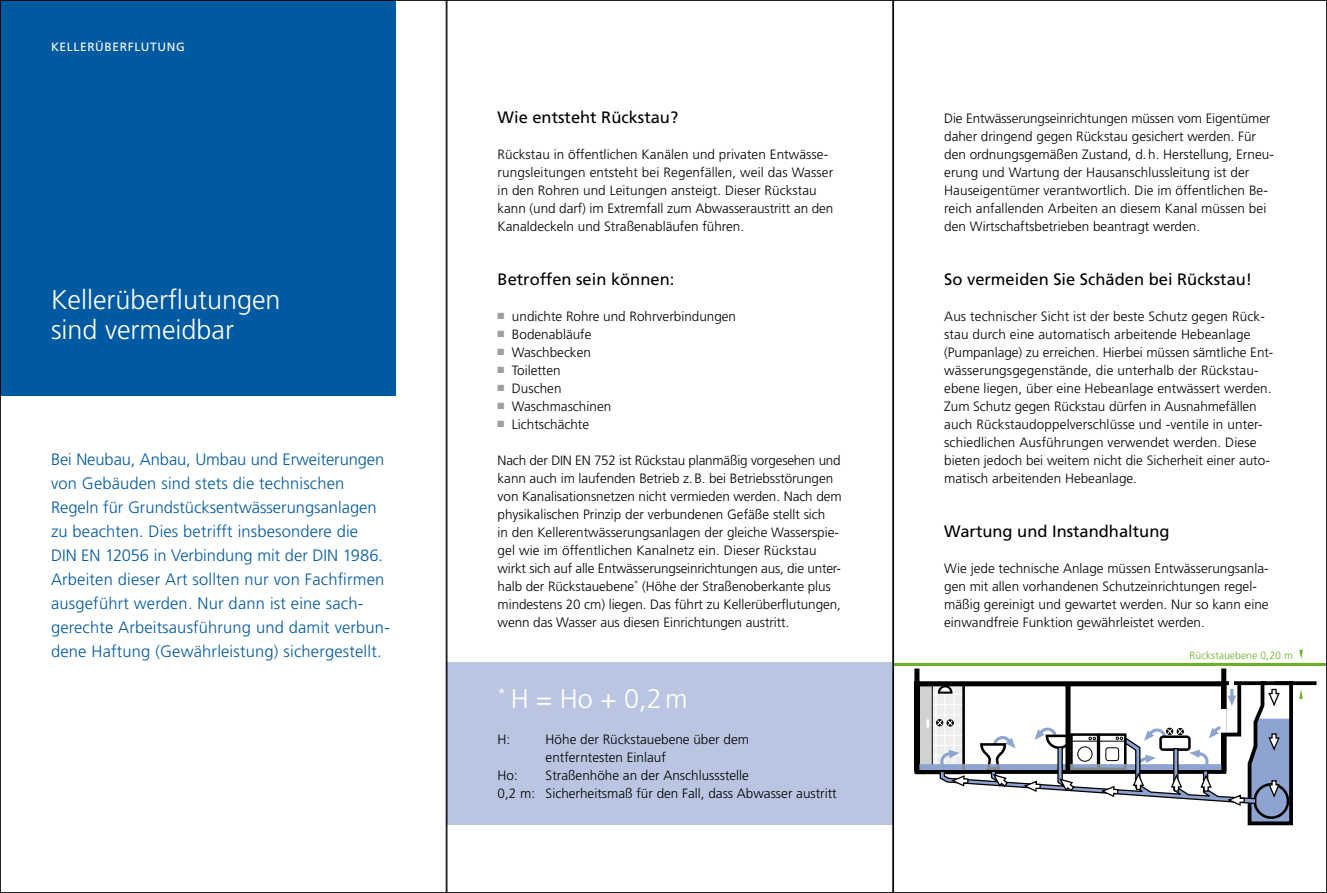
<style>
.page{position:relative;width:1327px;height:893px;background:#fff}
.page>*{position:absolute;margin:0;border:0;box-sizing:border-box;transform-origin:0 0}
.t1{font:300 27px/30px "Frutiger";color:#fff}
.t2{font:300 16.5px/24px "Frutiger";letter-spacing:.01em;color:#005aa1}
.t3{font:16.5px "Frutiger";color:#000}
.t4{font:300 13.5px/18px "Frutiger";color:#000}
.t5{font:12px "Frutiger";letter-spacing:.05em;color:#fff}
.t6{font:300 10.5px "Frutiger";color:#6ab023}
.s1{color:#9c9e9f}
</style>
<div class="page">
<div style="left:0;top:0;width:395px;height:395px;background:#005aa1"></div>
<div style="left:446px;top:663px;width:447px;height:162px;background:#bac6e1"></div>
<svg style="left:1302px;top:681px;width:14px;height:4px"></svg>
<hr style="left:893px;top:663px;width:434px;height:3px;background:#6ab023">
<svg style="left:914px;top:668px;width:388px;height:157px"></svg>
<svg style="left:1299px;top:650px;width:3px;height:9px"></svg>
<p class="t5" style="left:51px;top:40px;width:135px">Kellerüberflutung</p>
<h1 class="t1" style="left:51px;top:285px;width:231px">Kellerüberflutungen sind vermeidbar</h1>
<p class="t2" style="left:51px;top:447px;width:340px">Bei Neubau, Anbau, Umbau und Erweiterungen von Gebäuden sind stets die technischen Regeln für Grundstücksentwässerungsanlagen zu beachten. Dies betrifft insbesondere die<br>DIN EN 12056 in Verbindung mit der DIN 1986.<br>Arbeiten dieser Art sollten nur von Fachfirmen ausgeführt werden. Nur dann ist eine sach&shy;gerechte Arbeitsausführung und damit verbun&shy;dene Haftung (Gewährleistung) sichergestellt.</p>
<p class="t3" style="left:497px;top:108px;width:182px">Wie entsteht Rückstau?</p>
<p class="t4" style="left:497px;top:145px;width:337px">Rückstau in öffentlichen Kanälen und privaten Entwässe&shy;rungsleitungen entsteht bei Regenfällen, weil das Wasser in den Rohren und Leitungen ansteigt. Dieser Rückstau kann (und darf) im Extremfall zum Abwasseraustritt an den Kanaldeckeln und Straßenabläufen führen.</p>
<p class="t3" style="left:497px;top:269px;width:178px">Betroffen sein können:</p>
<p class="t4" style="left:497px;top:307px;width:240px"><span class="s1">■</span> undichte Rohre und Rohrverbindungen</p>
<p class="t4" style="left:497px;top:325px;width:95px"><span class="s1">■</span> Bodenabläufe</p>
<p class="t4" style="left:497px;top:343px;width:95px"><span class="s1">■</span> Waschbecken</p>
<p class="t4" style="left:497px;top:361px;width:65px"><span class="s1">■</span> Toiletten</p>
<p class="t4" style="left:497px;top:379px;width:65px"><span class="s1">■</span> Duschen</p>
<p class="t4" style="left:497px;top:397px;width:115px"><span class="s1">■</span> Waschmaschinen</p>
<p class="t4" style="left:497px;top:415px;width:93px"><span class="s1">■</span> Lichtschächte</p>
<p class="t4" style="left:497px;top:451px;width:346px">Nach der DIN EN 752 ist Rückstau planmäßig vorgesehen und kann auch im laufenden Betrieb z.B. bei Betriebsstörungen von Kanalisationsnetzen nicht vermieden werden. Nach dem physikalischen Prinzip der verbundenen Gefäße stellt sich<br>in den Kellerentwässerungsanlagen der gleiche Wasserspie&shy;gel wie im öffentlichen Kanalnetz ein. Dieser Rückstau wirkt sich auf alle Entwässerungseinrichtungen aus, die unter&shy;halb der Rückstauebene<sup>*</sup> (Höhe der Straßenoberkante plus mindestens 20 cm) liegen. Das führt zu Kellerüberflutungen, wenn das Wasser aus diesen Einrichtungen austritt.</p>
<h1 class="t1" style="left:497px;top:684px;width:191px"><sup>*</sup> H = Ho + 0,2m</h1>
<p class="t4" style="left:497px;top:730px;width:14px">H:</p>
<p class="t4" style="left:545px;top:730px;width:205px">Höhe der Rückstauebene über dem entferntesten Einlauf</p>
<p class="t4" style="left:497px;top:766px;width:22px">Ho:</p>
<p class="t4" style="left:497px;top:766px;width:341px;text-indent:48px">Straßenhöhe an der Anschlussstelle<br>0,2 m: Sicherheitsmaß für den Fall, dass Abwasser austritt</p>
<p class="t4" style="left:944px;top:109px;width:331px">Die Entwässerungseinrichtungen müssen vom Eigentümer daher dringend gegen Rückstau gesichert werden. Für den ordnungsgemäßen Zustand, d.h. Herstellung, Erneu&shy;erung und Wartung der Hausanschlussleitung ist der Hauseigentümer verantwortlich. Die im öffentlichen Be&shy;reich anfallenden Arbeiten an diesem Kanal müssen bei den Wirtschaftsbetrieben beantragt werden.</p>
<p class="t3" style="left:944px;top:269px;width:310px">So vermeiden Sie Schäden bei Rückstau!</p>
<p class="t4" style="left:944px;top:307px;width:331px">Aus technischer Sicht ist der beste Schutz gegen Rück&shy;stau durch eine automatisch arbeitende Hebeanlage (Pumpanlage) zu erreichen. Hierbei müssen sämtliche Ent&shy;wässerungsgegenstände, die unterhalb der Rückstau&shy;ebene liegen, über eine Hebeanlage entwässert werden.<br>Zum Schutz gegen Rückstau dürfen in Ausnahmefällen auch Rückstaudoppelverschlüsse und -ventile in unter&shy;schiedlichen Ausführungen verwendet werden. Diese bieten jedoch bei weitem nicht die Sicherheit einer auto&shy;matisch arbeitenden Hebeanlage.</p>
<p class="t3" style="left:944px;top:521px;width:227px">Wartung und Instandhaltung</p>
<p class="t4" style="left:944px;top:559px;width:326px">Wie jede technische Anlage müssen Entwässerungsanla&shy;gen mit allen vorhandenen Schutzeinrichtungen regel&shy;mäßig gereinigt und gewartet werden. Nur so kann eine einwandfreie Funktion gewährleistet werden.</p>
<p class="t6" style="left:1189px;top:649px;width:105px">Rückstauebene 0,20 m</p>
</div>
